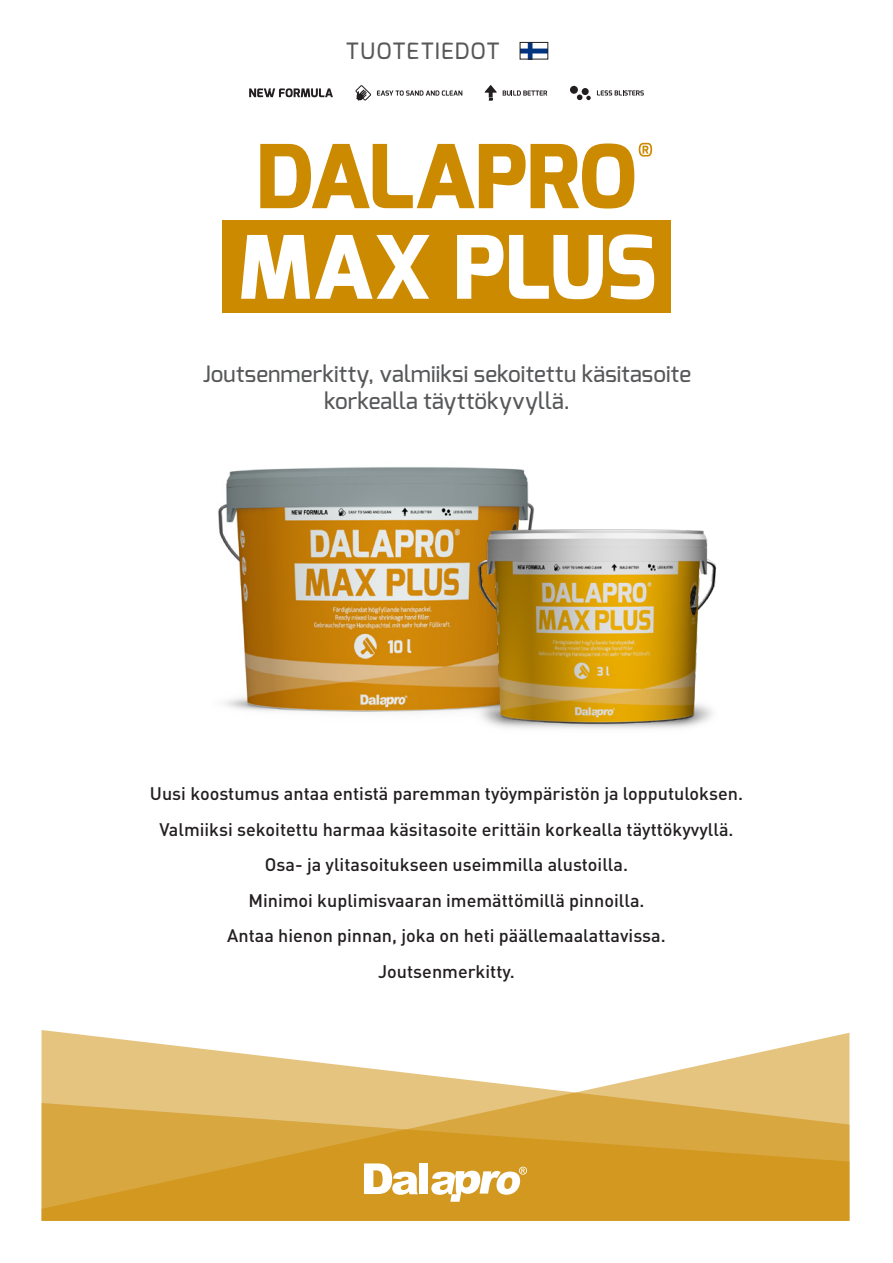
<style>
.page{position:relative;width:893px;height:1263px;background:#fff}
.page>*{position:absolute;margin:0;border:0;box-sizing:border-box;transform-origin:0 0}
.t1{font:800 87.15px "Exo";letter-spacing:-.015em;color:#fff}
.t2{font:500 22.5px/27px "Exo";letter-spacing:.005em;color:#57585a;text-align:center}
.t3{font:500 22.5px "Exo";letter-spacing:.05em;color:#57585a}
.t4{font:500 18px "DIN Pro";color:#231f20}
</style>
<div class="page">
<svg style="left:42px;top:1030px;width:807px;height:73px;fill:#e5c480"></svg>
<svg style="left:42px;top:1103px;width:807px;height:118px;background:#d6a135"></svg>
<svg style="left:364px;top:1163px;width:54px;height:32px"></svg>
<div style="left:420px;top:1164px;width:8px;height:30px;background:#fff"></div>
<svg style="left:431px;top:1167px;width:96px;height:35px"></svg>
<div style="left:222px;top:220px;width:449px;height:93px;background:#cc8a00"></div>
<svg style="left:260px;top:143px;width:392px;height:66px"></svg>
<svg style="left:355px;top:85px;width:16px;height:16px"></svg>
<svg style="left:249px;top:88px;width:84px;height:9px"></svg>
<svg style="left:484px;top:85px;width:13px;height:16px"></svg>
<svg style="left:377px;top:90px;width:85px;height:6px"></svg>
<svg style="left:503px;top:90px;width:44px;height:6px"></svg>
<div style="left:570px;top:86px;width:8px;height:8px;background:#231f20;border-radius:50%"></div>
<div style="left:582px;top:88px;width:7px;height:7px;background:#231f20;border-radius:50%"></div>
<svg style="left:577px;top:95px;width:14px;height:5px"></svg>
<svg style="left:597px;top:90px;width:47px;height:6px"></svg>
<img style="left:522px;top:44px;width:24px;height:13px">
<div style="left:520px;top:42px;width:28px;height:17px;border:1px solid #231f20"></div>
<img style="left:218px;top:467px;width:316px;height:247px">
<img style="left:470px;top:515px;width:247px;height:214px">
<p class="t3" style="left:346px;top:37px;width:155px">TUOTETIEDOT</p>
<p class="t1" style="left:238px;top:211px;width:420px">MAX PLUS</p>
<p class="t2" style="left:203px;top:360px;width:490px">Joutsenmerkitty, valmiiksi sekoitettu käsitasoite korkealla täyttökyvyllä.</p>
<p class="t4" style="left:150px;top:782px;width:595px">Uusi koostumus antaa entistä paremman työympäristön ja lopputuloksen.</p>
<p class="t4" style="left:159px;top:817px;width:576px">Valmiiksi sekoitettu harmaa käsitasoite erittäin korkealla täyttökyvyllä.</p>
<p class="t4" style="left:265px;top:853px;width:365px">Osa- ja ylitasoitukseen useimmilla alustoilla.</p>
<p class="t4" style="left:248px;top:888px;width:398px">Minimoi kuplimisvaaran imemättömillä pinnoilla.</p>
<p class="t4" style="left:227px;top:924px;width:440px">Antaa hienon pinnan, joka on heti päällemaalattavissa.</p>
<p class="t4" style="left:378px;top:959px;width:138px">Joutsenmerkitty.</p>
</div>
